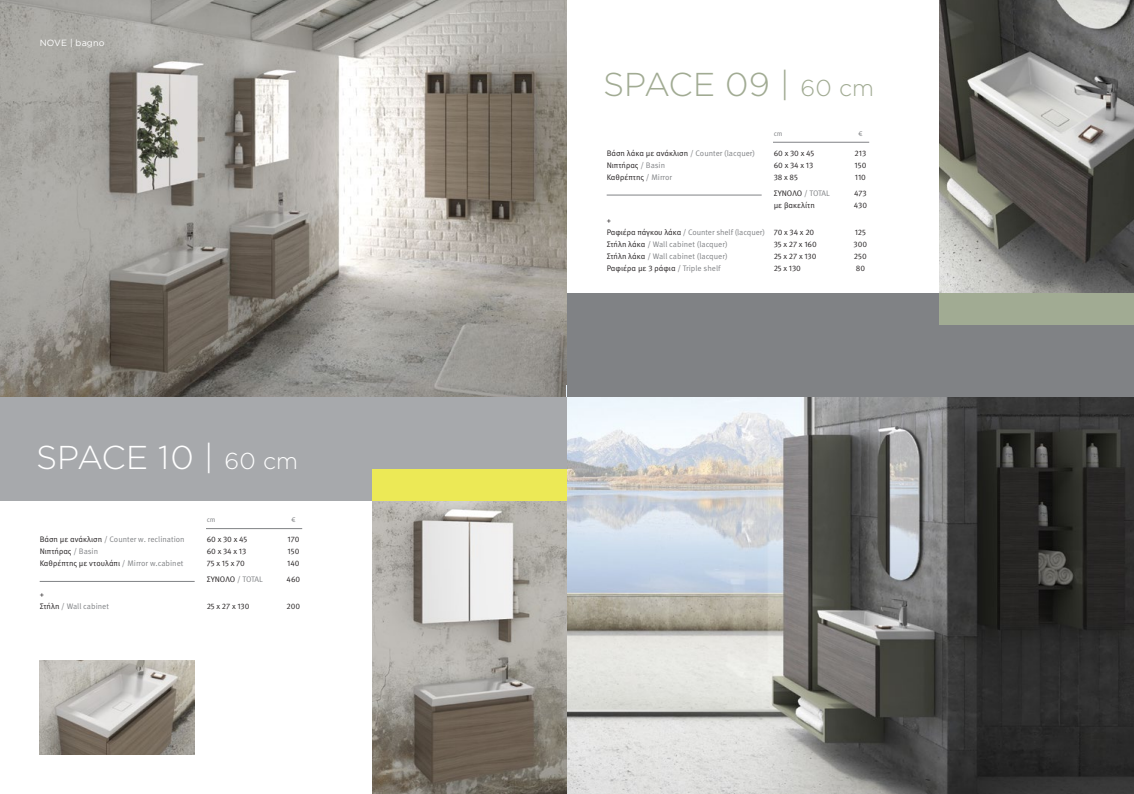
<style>
.page{position:relative;width:1134px;height:794px;background:#fff}
.page>*{position:absolute;margin:0;border:0;box-sizing:border-box;transform-origin:0 0}
.t1{font:300 33px "Gotham Greek";color:#fff}
.t2{font:300 33px "Gotham Greek";color:#a1ab93}
.t3{font:9px "Gotham Greek";letter-spacing:.01em;color:#fff}
.t4{font:8px/12px "Meta Pro";color:#231f20}
.t5{font:8px/12px "Meta Pro";color:#808285}
.t6{font:7px "Meta Pro";color:#808285}
.s1{font-size:23px}
.s2{color:#231f20}
.s3{color:#808285}
</style>
<div class="page">
<img style="left:0;top:0;width:567px;height:397px">
<img style="left:567px;top:397px;width:567px;height:397px">
<img style="left:939px;top:0;width:195px;height:293px">
<img style="left:372px;top:501px;width:195px;height:293px">
<img style="left:40px;top:660px;width:155px;height:94px">
<div style="left:567px;top:293px;width:567px;height:104px;background:#808285"></div>
<div style="left:0;top:397px;width:567px;height:104px;background:#a7a9ac"></div>
<div style="left:372px;top:469px;width:195px;height:32px;background:#ece956"></div>
<div style="left:939px;top:293px;width:195px;height:32px;background:#a1ab93"></div>
<hr style="left:607px;top:195px;width:155px;height:1px;background:#808285">
<hr style="left:40px;top:581px;width:155px;height:1px;background:#808285">
<hr style="left:773px;top:142px;width:96px;height:1px;background:#808285">
<hr style="left:206px;top:528px;width:96px;height:1px;background:#808285">
<p class="t3" style="left:40px;top:38px;width:66px">NOVE | bagno</p>
<h1 class="t1" style="left:36px;top:440px;width:263px">SPACE 10 | <span class="s1">60 cm</span></h1>
<p class="t6" style="left:207px;top:515px;width:10px">cm</p>
<p class="t6" style="left:291px;top:515px;width:6px">€</p>
<p class="t5" style="left:40px;top:533px;width:147px"><span class="s2">Βάση με ανάκλιση</span> / Counter w. reclination</p>
<p class="t4" style="left:207px;top:533px;width:42px">60 x 30 x 45</p>
<p class="t4" style="left:287px;top:533px;width:14px">170</p>
<p class="t4" style="left:40px;top:545px;width:60px">Νιπτήρας <span class="s3">/ Basin</span></p>
<p class="t4" style="left:207px;top:545px;width:41px">60 x 34 x 13</p>
<p class="t4" style="left:287px;top:545px;width:13px">150</p>
<p class="t4" style="left:40px;top:557px;width:145px">Καθρέπτης με ντουλάπι <span class="s3">/ Mirror w.cabinet</span></p>
<p class="t4" style="left:207px;top:557px;width:40px">75 x 15 x 70</p>
<p class="t4" style="left:287px;top:557px;width:14px">140</p>
<p class="t4" style="left:207px;top:573px;width:58px">ΣΥΝΟΛΟ <span class="s3">/ TOTAL</span></p>
<p class="t4" style="left:286px;top:573px;width:15px">460</p>
<p class="t5" style="left:40px;top:588px;width:71px"><span class="s2">+<br>Στήλη</span> / Wall cabinet</p>
<p class="t4" style="left:207px;top:600px;width:44px">25 x 27 x 130</p>
<p class="t4" style="left:287px;top:600px;width:15px">200</p>
<h1 class="t2" style="left:603px;top:67px;width:272px">SPACE 09 | <span class="s1">60 cm</span></h1>
<p class="t6" style="left:774px;top:129px;width:10px">cm</p>
<p class="t6" style="left:858px;top:129px;width:6px">€</p>
<p class="t4" style="left:607px;top:147px;width:150px">Βάση λάκα με ανάκλιση <span class="s3">/ Counter (lacquer)</span></p>
<p class="t4" style="left:774px;top:147px;width:42px">60 x 30 x 45</p>
<p class="t4" style="left:855px;top:147px;width:13px">213</p>
<p class="t4" style="left:607px;top:159px;width:60px">Νιπτήρας <span class="s3">/ Basin</span></p>
<p class="t4" style="left:774px;top:159px;width:41px">60 x 34 x 13</p>
<p class="t4" style="left:854px;top:159px;width:13px">150</p>
<p class="t4" style="left:607px;top:171px;width:67px">Καθρέπτης <span class="s3">/ Mirror</span></p>
<p class="t4" style="left:774px;top:171px;width:26px">38 x 85</p>
<p class="t4" style="left:855px;top:171px;width:13px">110</p>
<p class="t4" style="left:774px;top:187px;width:58px">ΣΥΝΟΛΟ <span class="s3">/ TOTAL</span></p>
<p class="t4" style="left:854px;top:187px;width:14px">473</p>
<p class="t4" style="left:774px;top:199px;width:43px">με βακελίτη</p>
<p class="t4" style="left:854px;top:199px;width:15px">430</p>
<p class="t4" style="left:607px;top:214px;width:209px">+<br>Ραφιέρα πάγκου λάκα <span class="s3">/ Counter shelf (lacquer)</span> 70 x 34 x 20</p>
<p class="t4" style="left:855px;top:226px;width:13px">125</p>
<p class="t5" style="left:607px;top:238px;width:122px"><span class="s2">Στήλη λάκα</span> / Wall cabinet (lacquer)</p>
<p class="t4" style="left:774px;top:238px;width:45px">35 x 27 x 160</p>
<p class="t4" style="left:854px;top:238px;width:15px">300</p>
<p class="t5" style="left:607px;top:250px;width:122px"><span class="s2">Στήλη λάκα</span> / Wall cabinet (lacquer)</p>
<p class="t4" style="left:774px;top:250px;width:44px">25 x 27 x 130</p>
<p class="t4" style="left:854px;top:250px;width:14px">250</p>
<p class="t4" style="left:607px;top:262px;width:116px">Ραφιέρα με 3 ράφια <span class="s3">/ Triple shelf</span></p>
<p class="t4" style="left:774px;top:262px;width:29px">25 x 130</p>
<p class="t4" style="left:856px;top:262px;width:11px">80</p>
</div>
